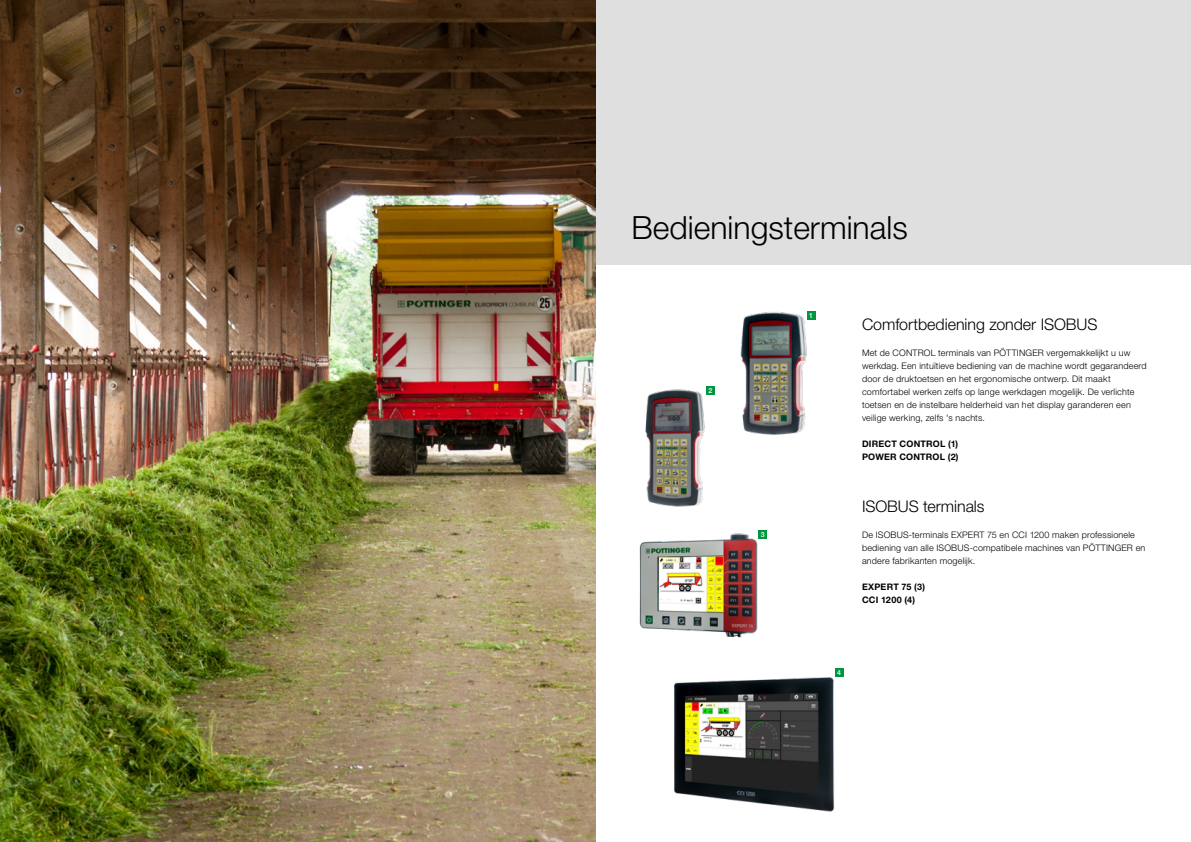
<style>
.page{position:relative;width:1191px;height:842px;background:#fff}
.page>*{position:absolute;margin:0;border:0;box-sizing:border-box;transform-origin:0 0}
.t1{font:300 32px "Helvetica Neue LTW1 G";color:#000}
.t2{font:300 16px "Helvetica Neue LTW1 G";letter-spacing:-.005em;color:#000}
.t3{font:300 9px/13px "Helvetica Neue LTW1 G";letter-spacing:.02em;color:#000}
.t4{font:700 9px/13px "Helvetica Neue LTW1 G";letter-spacing:.02em;color:#000}
.t5{font:500 7px "Helvetica Neue LTW1 G";color:#fff}
</style>
<div class="page">
<div style="left:595px;top:0;width:596px;height:265px;background:#dfdfe0"></div>
<img style="left:0;top:0;width:595px;height:842px">
<img style="left:740px;top:311px;width:76px;height:124px">
<img style="left:645px;top:386px;width:70px;height:121px">
<img style="left:639px;top:533px;width:119px;height:105px">
<img style="left:674px;top:668px;width:170px;height:144px">
<div style="left:806px;top:311px;width:9px;height:8px;background:#00963e"></div>
<div style="left:706px;top:386px;width:8px;height:9px;background:#00963e"></div>
<div style="left:758px;top:530px;width:9px;height:9px;background:#00963e"></div>
<div style="left:835px;top:668px;width:8px;height:8px;background:#00963e"></div>
<h1 class="t1" style="left:631px;top:208px;width:278px">Bedieningsterminals</h1>
<p class="t5" style="left:708px;top:386px;width:5px">2</p>
<p class="t5" style="left:761px;top:530px;width:5px">3</p>
<p class="t5" style="left:809px;top:311px;width:5px">1</p>
<h2 class="t2" style="left:862px;top:314px;width:237px">Comfortbediening zonder ISOBUS</h2>
<p class="t3" style="left:862px;top:346px;width:286px">Met de CONTROL terminals van PÖTTINGER vergemakkelijkt u uw werkdag. Een intuïtieve bediening van de machine wordt gegarandeerd door de druktoetsen en het ergonomische ontwerp. Dit maakt comfortabel werken zelfs op lange werkdagen mogelijk. De verlichte toetsen en de instelbare helderheid van het display garanderen een veilige werking, zelfs 's nachts.</p>
<p class="t4" style="left:862px;top:437px;width:98px">DIRECT CONTROL (1)<br>POWER CONTROL (2)</p>
<h2 class="t2" style="left:862px;top:496px;width:124px">ISOBUS terminals</h2>
<p class="t3" style="left:862px;top:528px;width:285px">De ISOBUS-terminals EXPERT 75 en CCI 1200 maken professionele bediening van alle ISOBUS-compatibele machines van PÖTTINGER en andere fabrikanten mogelijk.</p>
<p class="t4" style="left:862px;top:580px;width:65px">EXPERT 75 (3)<br>CCI 1200 (4)</p>
<p class="t5" style="left:837px;top:668px;width:5px">4</p>
</div>
